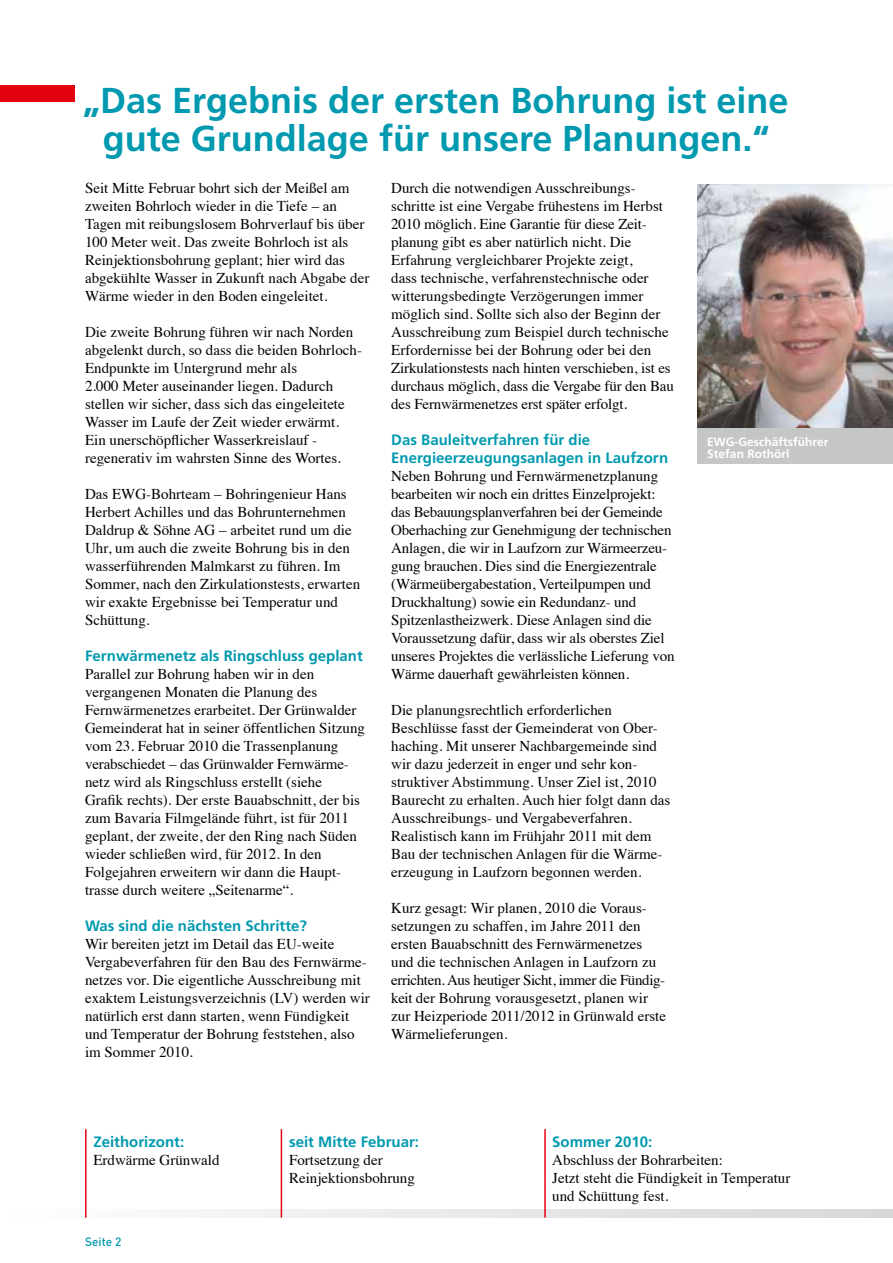
<style>
.page{position:relative;width:893px;height:1263px;background:#fff}
.page>*{position:absolute;margin:0;border:0;box-sizing:border-box;transform-origin:0 0}
.t1{font:700 36px/37.5px "Frutiger";color:#0099af;text-align:center}
.t2{font:15px/18px "Times";color:#000}
.t3{font:700 15px/18px "Frutiger";color:#0099af}
.t4{font:700 12px/12px "Frutiger";color:#fff}
.t5{font:500 12px "DIN Pro";color:#0099af}
</style>
<div class="page">
<div style="left:697px;top:193px;width:196px;height:270px;background:#c5c6c6"></div>
<img style="left:697px;top:184px;width:196px;height:243px">
<div style="left:0;top:85px;width:74px;height:17px;background:#e3000f"></div>
<svg style="left:221px;top:1210px;width:672px;height:8px"></svg>
<hr style="left:85px;top:1129px;width:2px;height:89px;background:#e3000f">
<hr style="left:544px;top:1129px;width:2px;height:88px;background:#e3000f">
<hr style="left:281px;top:1129px;width:1px;height:88px;background:#e3000f">
<h1 class="t1" style="left:83px;top:81px;width:707px">„Das Ergebnis der ersten Bohrung ist eine gute Grundlage für unsere Planungen.“</h1>
<p class="t2" style="left:391px;top:178px;width:284px">Durch die notwendigen Ausschreibungs&shy;schritte ist eine Vergabe frühestens im Herbst 2010 möglich. Eine Garantie für diese Zeit&shy;planung gibt es aber natürlich nicht. Die Erfahrung vergleichbarer Projekte zeigt,<br>dass technische, verfahrenstechnische oder witterungsbedingte Verzögerungen immer möglich sind. Sollte sich also der Beginn der Ausschreibung zum Beispiel durch technische Erfordernisse bei der Bohrung oder bei den Zirkulationstests nach hinten verschieben, ist es durchaus möglich, dass die Vergabe für den Bau des Fernwärmenetzes erst später erfolgt.</p>
<p class="t3" style="left:391px;top:431px;width:278px">Das Bauleitverfahren für die<br>Energieerzeugungsanlagen in Laufzorn</p>
<p class="t2" style="left:391px;top:466px;width:285px">Neben Bohrung und Fernwärmenetzplanung bearbeiten wir noch ein drittes Einzelprojekt: das Bebauungsplanverfahren bei der Gemeinde Oberhaching zur Genehmigung der technischen Anlagen, die wir in Laufzorn zur Wärmeerzeu&shy;gung brauchen. Dies sind die Energiezentrale (Wärmeübergabestation, Verteilpumpen und Druckhaltung) sowie ein Redundanz- und Spitzenlastheizwerk. Diese Anlagen sind die Voraussetzung dafür, dass wir als oberstes Ziel unseres Projektes die verlässliche Lieferung von Wärme dauerhaft gewährleisten können.</p>
<p class="t2" style="left:391px;top:700px;width:281px">Die planungsrechtlich erforderlichen Beschlüsse fasst der Gemeinderat von Ober&shy;haching. Mit unserer Nachbargemeinde sind wir dazu jederzeit in enger und sehr kon&shy;struktiver Abstimmung. Unser Ziel ist, 2010<br>Baurecht zu erhalten. Auch hier folgt dann das Ausschreibungs- und Vergabeverfahren.<br>Realistisch kann im Frühjahr 2011 mit dem Bau der technischen Anlagen für die Wärme&shy;erzeugung in Laufzorn begonnen werden.</p>
<p class="t2" style="left:391px;top:898px;width:276px">Kurz gesagt: Wir planen, 2010 die Voraus&shy;setzungen zu schaffen, im Jahre 2011 den ersten Bauabschnitt des Fernwärmenetzes und die technischen Anlagen in Laufzorn zu errichten. Aus heutiger Sicht, immer die Fündig&shy;keit der Bohrung vorausgesetzt, planen wir zur Heizperiode 2011/2012 in Grünwald erste Wärmelieferungen.</p>
<p class="t2" style="left:85px;top:178px;width:286px">Seit Mitte Februar bohrt sich der Meißel am zweiten Bohrloch wieder in die Tiefe – an Tagen mit reibungslosem Bohrverlauf bis über 100 Meter weit. Das zweite Bohrloch ist als Reinjektionsbohrung geplant; hier wird das abgekühlte Wasser in Zukunft nach Abgabe der Wärme wieder in den Boden eingeleitet.</p>
<p class="t2" style="left:85px;top:322px;width:279px">Die zweite Bohrung führen wir nach Norden abgelenkt durch, so dass die beiden Bohrloch-Endpunkte im Untergrund mehr als<br>2.000 Meter auseinander liegen. Dadurch stellen wir sicher, dass sich das eingeleitete Wasser im Laufe der Zeit wieder erwärmt.<br>Ein unerschöpflicher Wasserkreislauf - regenerativ im wahrsten Sinne des Wortes.</p>
<p class="t2" style="left:85px;top:484px;width:277px">Das EWG-Bohrteam – Bohringenieur Hans Herbert Achilles und das Bohrunternehmen Daldrup &amp; Söhne AG – arbeitet rund um die Uhr, um auch die zweite Bohrung bis in den wasserführenden Malmkarst zu führen. Im Sommer, nach den Zirkulationstests, erwarten wir exakte Ergebnisse bei Temperatur und Schüttung.</p>
<p class="t3" style="left:85px;top:647px;width:279px">Fernwärmenetz als Ringschluss geplant</p>
<p class="t2" style="left:85px;top:664px;width:282px">Parallel zur Bohrung haben wir in den vergangenen Monaten die Planung des Fernwärmenetzes erarbeitet. Der Grünwalder Gemeinderat hat in seiner öffentlichen Sitzung vom 23. Februar 2010 die Trassenplanung verabschiedet – das Grünwalder Fernwärme&shy;netz wird als Ringschluss erstellt (siehe<br>Grafik rechts). Der erste Bauabschnitt, der bis zum Bavaria Filmgelände führt, ist für 2011 geplant, der zweite, der den Ring nach Süden wieder schließen wird, für 2012. In den Folgejahren erweitern wir dann die Haupt&shy;trasse durch weitere „Seitenarme“.</p>
<p class="t3" style="left:85px;top:917px;width:223px">Was sind die nächsten Schritte?</p>
<p class="t2" style="left:85px;top:934px;width:286px">Wir bereiten jetzt im Detail das EU-weite Vergabeverfahren für den Bau des Fernwärme&shy;netzes vor. Die eigentliche Ausschreibung mit exaktem Leistungsverzeichnis (LV) werden wir natürlich erst dann starten, wenn Fündigkeit und Temperatur der Bohrung feststehen, also im Sommer 2010.</p>
<p class="t4" style="left:707px;top:436px;width:123px">EWG-Geschäftsführer<br>Stefan Rothörl</p>
<p class="t3" style="left:93px;top:1133px;width:92px">Zeithorizont:</p>
<p class="t2" style="left:93px;top:1150px;width:128px">Erdwärme Grünwald</p>
<p class="t5" style="left:85px;top:1233px;width:38px">Seite 2</p>
<p class="t3" style="left:289px;top:1133px;width:132px">seit Mitte Februar:</p>
<p class="t2" style="left:289px;top:1150px;width:127px">Fortsetzung der<br>Reinjektionsbohrung</p>
<p class="t3" style="left:552px;top:1133px;width:102px">Sommer 2010:</p>
<p class="t2" style="left:552px;top:1150px;width:240px">Abschluss der Bohrarbeiten:<br>Jetzt steht die Fündigkeit in Temperatur und Schüttung fest.</p>
</div>
